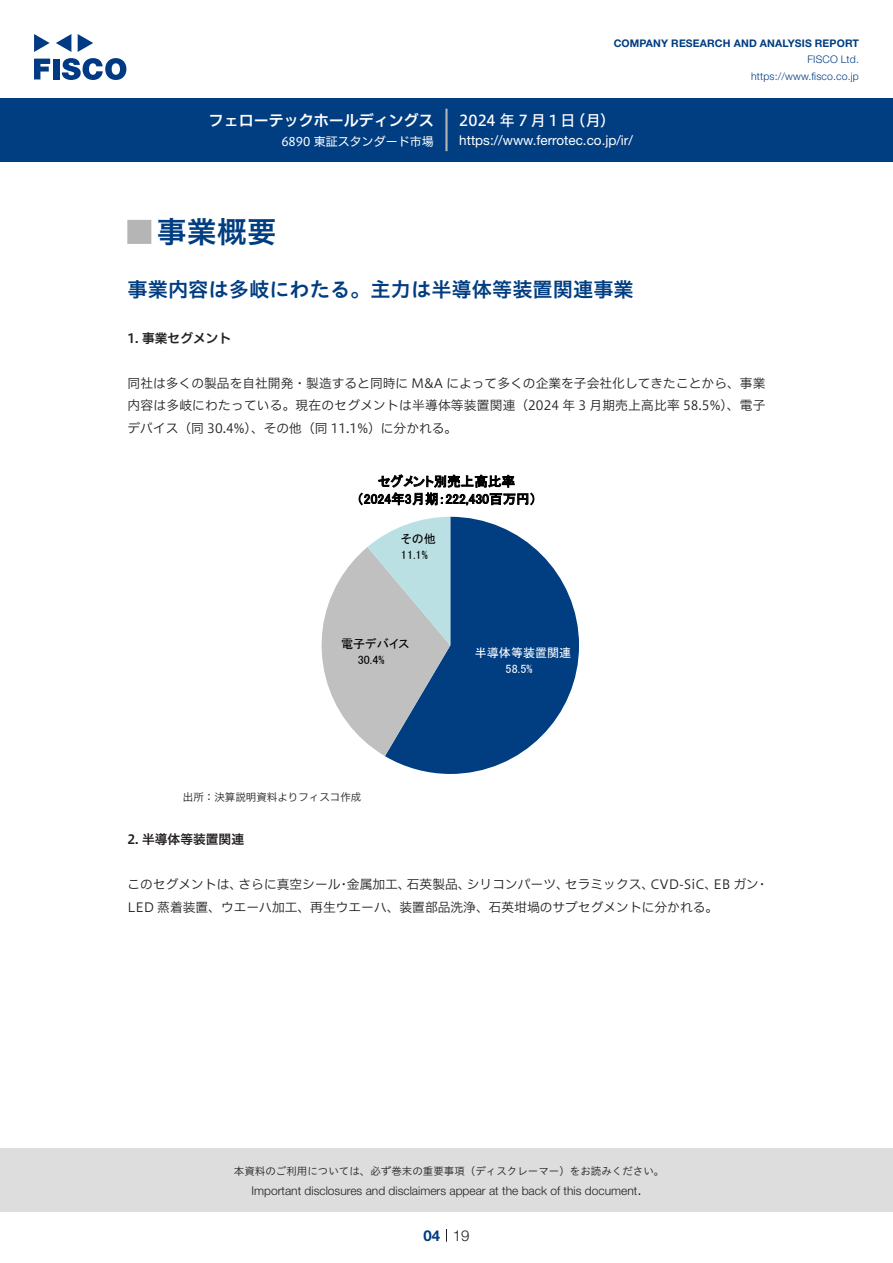
<style>
.page{position:relative;width:893px;height:1263px;background:#fff}
.page>*{position:absolute;margin:0;border:0;box-sizing:border-box;transform-origin:0 0}
.t1{font:30px "Hiragino UD Sans Std N W6";color:#003d81}
.t2{font:24px "Hiragino UD Sans Std N W6";color:#b5b5b6}
.中タイトル{font:20.25px "Hiragino UD Sans Std W6";color:#003d81}
.t3{font:15px "Hiragino UD Sans F Std N W6";color:#fff}
.t4{font:15px "Hiragino UD Sans F Std N W5";letter-spacing:.185em;color:#fff}
.t5{font:300 15px "Helvetica Neue LT Std";color:#231f20}
.t6{font:700 15px "Helvetica Neue LT Std";color:#003d81}
.t7{font:13.5px/17.4px "MS P Gothic";letter-spacing:.005em;color:#000;text-align:center}
.t8{font:13.5px "Helvetica Neue LT Std";color:#fff}
.本文{font:12.75px/22.5px "Hiragino UD Sans F Std N W3";color:#231f20;text-align:justify}
.小タイトル{font:12.75px "Hiragino UD Sans F Std N W6";color:#231f20}
.t9{font:300 12px "Helvetica Neue LT Std";color:#231f20}
.t10{font:12px/15.6px "MS P Gothic";color:#000}
.t11{font:12px "Hiragino UD Sans F Std N W4";color:#fff}
.t12{font:12px/15.6px "MS P Gothic";color:#fff}
.t13{font:10.5px "Hiragino UD Sans Std W3";color:#231f20}
.t14{font:700 10.5px "Helvetica Neue LT Std";letter-spacing:.015em;color:#003d81}
.t15{font:300 10.5px/16.5px "Helvetica Neue LT Std";letter-spacing:.015em;color:#003d81;text-align:right}
.表組み基本スタイル{font:10.5px "Hiragino UD Sans F Std N W3";color:#231f20}
</style>
<div class="page">
<div style="left:0;top:1148px;width:893px;height:64px;background:#ddd"></div>
<svg style="left:34px;top:59px;width:16px;height:20px"></svg>
<div style="left:53px;top:59px;width:6px;height:20px;background:#003a83"></div>
<svg style="left:62px;top:58px;width:64px;height:22px"></svg>
<svg style="left:34px;top:34px;width:16px;height:18px"></svg>
<svg style="left:78px;top:34px;width:15px;height:18px"></svg>
<svg style="left:56px;top:34px;width:15px;height:18px"></svg>
<div style="left:0;top:98px;width:893px;height:64px;background:#003d81"></div>
<hr style="left:445px;top:109px;width:3px;height:42px;background:#b5b5b6">
<svg style="left:446px;top:1229px;width:1px;height:13px"></svg>
<svg style="left:385px;top:517px;width:194px;height:257px;fill:#003d81"></svg>
<svg style="left:321px;top:517px;width:129px;height:239px"></svg>
<p class="t3" style="left:209px;top:109px;width:227px">フェローテックホールディングス</p>
<p class="t11" style="left:281px;top:132px;width:154px">6890 東証スタンダード市場</p>
<p class="t14" style="left:614px;top:37px;width:247px">COMPANY RESEARCH AND ANALYSIS REPORT</p>
<p class="t15" style="left:751px;top:51px;width:109px">FISCO Ltd. https://www.fisco.co j p.</p>
<p class="t4" style="left:459px;top:109px;width:118px">2024年7月1日</p>
<p class="t4" style="left:571px;top:109px;width:46px">（月(</p>
<p class="t8" style="left:459px;top:132px;width:175px">https://www.ferrotec. c o j p. /i r/</p>
<p class="t1" style="left:157px;top:209px;width:121px">事業概要</p>
<p class="t2" style="left:128px;top:213px;width:25px">█</p>
<p class="中タイトル" style="left:128px;top:274px;width:508px">事業内容は多岐にわたる。主力は半導体等装置関連事業</p>
<p class="小タイトル" style="left:128px;top:328px;width:105px">1. 事業セグメント</p>
<p class="本文" style="left:128px;top:371px;width:639px">同社は多くの製品を自社開発・製造すると同時に M&amp;A によって多くの企業を子会社化してきたことから、事業内容は多岐にわたっている。現在のセグメントは半導体等装置関連（2024 年 3 月期売上高比率 58.5%）、電子デバイス（同 30.4%）、その他（同 11.1%）に分かれる。</p>
<p class="t7" style="left:357px;top:473px;width:181px">セグメント別売上高比率<br>（2024年3月期：222,430百万円(</p>
<p class="t10" style="left:401px;top:531px;width:37px">その他<br>11.1%</p>
<p class="t10" style="left:358px;top:636px;width:53px;text-indent:-17px">電子デバイス<br>30.4%</p>
<p class="t12" style="left:506px;top:645px;width:67px;text-indent:-31px">半導体等装置関連<br>58.5%</p>
<p class="表組み基本スタイル" style="left:183px;top:789px;width:180px">出所：決算説明資料よりフィスコ作成</p>
<p class="小タイトル" style="left:128px;top:829px;width:118px">2. 半導体等装置関連</p>
<p class="本文" style="left:713px;top:872px;width:47px">EB ガン</p>
<p class="本文" style="left:128px;top:872px;width:592px">このセグメントは、<br>LED 蒸着装置、ウエーハ加工、再生ウエーハ、装置部品洗浄、石英坩堝のサブセグメントに分かれる。</p>
<p class="本文" style="left:239px;top:872px;width:103px">さらに真空シール</p>
<p class="本文" style="left:347px;top:872px;width:65px">金属加工、</p>
<p class="本文" style="left:407px;top:872px;width:65px">石英製品、</p>
<p class="本文" style="left:467px;top:872px;width:103px">シリコンパーツ、</p>
<p class="本文" style="left:565px;top:872px;width:91px">セラミックス、</p>
<p class="本文" style="left:650px;top:872px;width:68px">CVD-SiC、</p>
<p class="本文" style="left:337px;top:872px;width:14px">・</p>
<p class="本文" style="left:756px;top:872px;width:14px">・</p>
<p class="t13" style="left:234px;top:1163px;width:432px">本資料のご利用については、必ず巻末の重要事項（ディスクレーマー）をお読みください。</p>
<p class="t5" style="left:637px;top:1180px;width:6px">.</p>
<p class="t9" style="left:251px;top:1183px;width:387px">Important disclosures and disclaimers appear at the back of this document</p>
<p class="t6" style="left:423px;top:1226px;width:18px">04</p>
<p class="t5" style="left:453px;top:1226px;width:18px">19</p>
</div>
